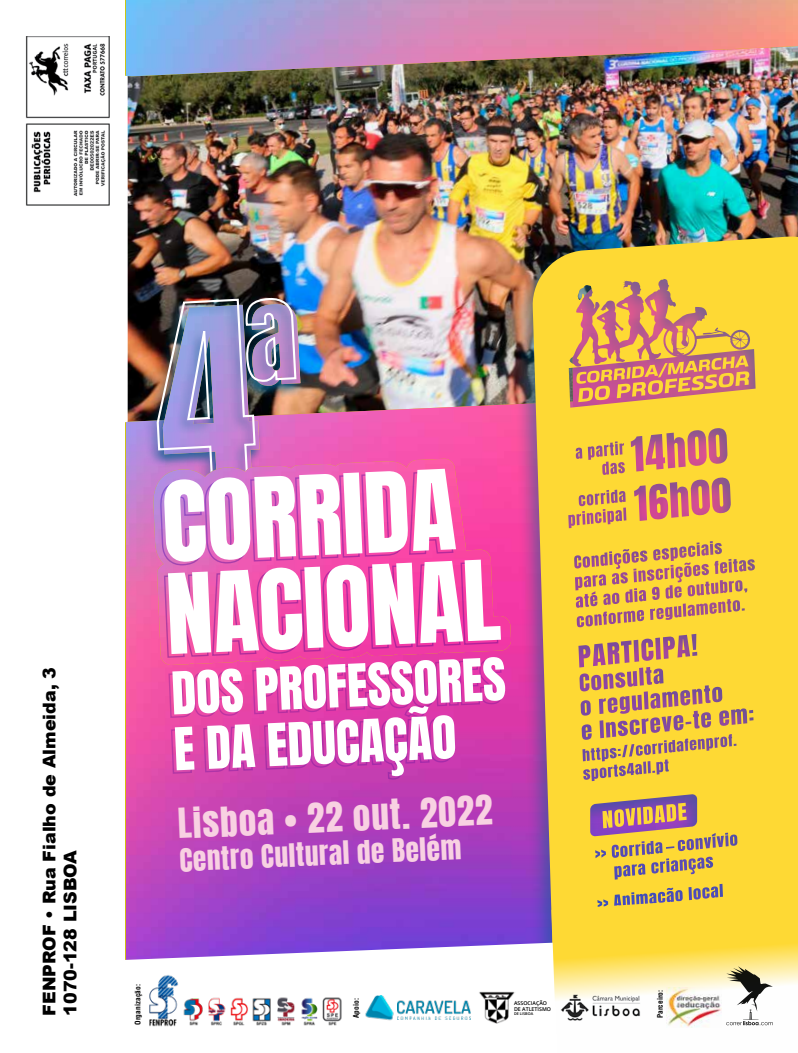
<style>
.page{position:relative;width:798px;height:1053px;background:#fff}
.page>*{position:absolute;margin:0;border:0;box-sizing:border-box;transform-origin:0 0}
.t1{font:35.12px "Anton";color:#f8d1e2}
.t2{font:27.38px "Anton";color:#f8d1e2}
.t3{font:900 17.5px/21px "Arial";color:#000}
.t4{font:700 condensed 7.38px "Helvetica";letter-spacing:.02em;color:#000}
.t5{font:600 5.25px/6px "Open Sans";color:#000}
.t6{font:600 3.75px "Open Sans";color:#000}
</style>
<div class="page">
<img style="left:26px;top:36px;width:83px;height:170px">
<img style="left:128px;top:78px;width:669px;height:309px">
<svg style="left:127px;top:76px;width:670px;height:2px"></svg>
<img style="left:126px;top:0;width:671px;height:76px">
<img style="left:126px;top:391px;width:385px;height:541px">
<div style="left:144px;top:295px;width:157px;height:194px;background:#005e8e;opacity:.75"></div>
<svg style="left:170px;top:776px;width:283px;height:14px;background:#c740b1"></svg>
<img style="left:153px;top:459px;width:358px;height:206px">
<img style="left:155px;top:297px;width:350px;height:479px">
<div style="left:511px;top:230px;width:286px;height:822px;background:#005e8e;opacity:.5"></div>
<svg style="left:531px;top:233px;width:266px;height:699px;background:#e4b74a"></svg>
<svg style="left:125px;top:932px;width:426px;height:120px"></svg>
<svg style="left:602px;top:802px;width:84px;height:26px;background:#b7857e"></svg>
<svg style="left:551px;top:892px;width:246px;height:160px"></svg>
<img style="left:141px;top:972px;width:40px;height:57px">
<img style="left:182px;top:996px;width:162px;height:31px">
<img style="left:478px;top:991px;width:37px;height:32px">
<img style="left:363px;top:995px;width:35px;height:27px">
<img style="left:397px;top:999px;width:73px;height:20px">
<img style="left:559px;top:991px;width:82px;height:32px">
<img style="left:665px;top:987px;width:56px;height:40px">
<svg style="left:726px;top:966px;width:46px;height:59px"></svg>
<p class="t3" style="left:38px;top:1015px;width:350px;rotate:-90deg">FENPROF • Rua Fialho de Almeida, 3<br>1070-128 LISBOA</p>
<h1 class="t1" style="left:177px;top:804px;width:316px;rotate:-2deg">Lisboa • 22 out. 2022</h1>
<h2 class="t2" style="left:179px;top:847px;width:283px;rotate:-3deg">Centro Cultural de Belém</h2>
<p class="t4" style="left:133px;top:1024px;width:43px;rotate:-90deg">Organização:</p>
<p class="t4" style="left:351px;top:1017px;width:22px;rotate:-90deg">Apoio:</p>
<p class="t4" style="left:655px;top:1018px;width:30px;rotate:-90deg">Parceiro:</p>
<p class="t5" style="left:514px;top:999px;width:39px">ASSOCIAÇÃO<br>DE ATLETISMO</p>
<p class="t6" style="left:514px;top:1010px;width:21px">DE LISBOA</p>
</div>
